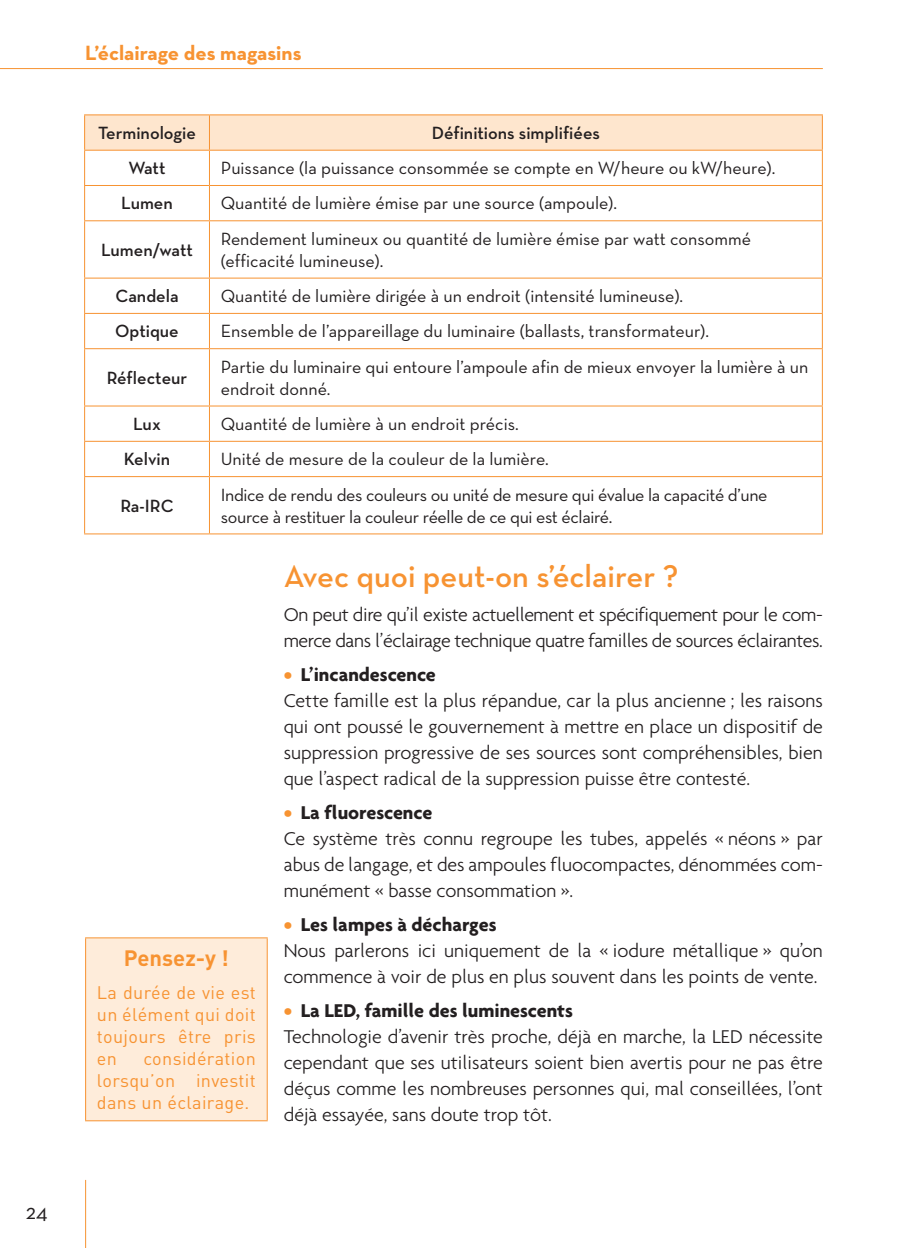
<style>
.page{position:relative;width:908px;height:1248px;background:#fff}
.page>*{position:absolute;margin:0;border:0;box-sizing:border-box;transform-origin:0 0}
._04_Titre_1{font:600 32px "Neutra Text";color:#f79332}
.EE_Encadre1_Titre{font:700 22px "DINOT";color:#f79332}
.t1{font:22px "Neutra Text";color:#231f20}
.t2{font:700 21px "Neutra Text";color:#f79332}
.XX_Texte_Courant{font:300 20px/26px "Agenda";color:#231f20;text-align:justify}
.XX_Texte_Courant-2{font:300 20px/26px "Agenda";letter-spacing:-.02em;color:#231f20}
.XX_Texte_Enum_Puce{font:700 20px "Agenda";color:#231f20}
.TT_Tableau_Texte{font:18px/22px "Neutra Text";color:#231f20}
.TT_Tableau_Texte-2{font:18px/22px "Neutra Text";letter-spacing:-.02em;color:#231f20}
.EE_Encadre1_Texte{font:18px/22px "DINOT";letter-spacing:.02em;color:#f79332;text-align:justify}
.TT_Tableau_Tetiere{font:600 18px "Neutra Text";color:#231f20}
.s1{color:#f79332}
</style>
<div class="page">
<hr style="left:85px;top:1179px;width:1px;height:68px;background:#f79332">
<hr style="left:0;top:68px;width:822px;height:1px;background:#f79332">
<div style="left:85px;top:115px;width:736px;height:35px;background:#fee6ce"></div>
<hr style="left:84px;top:151px;width:1px;height:34px;background:#f79332">
<hr style="left:209px;top:151px;width:1px;height:34px;background:#f79332">
<hr style="left:821px;top:151px;width:1px;height:34px;background:#f79332">
<hr style="left:84px;top:186px;width:1px;height:34px;background:#f79332">
<hr style="left:84px;top:185px;width:125px;height:1px;background:#f79332">
<hr style="left:209px;top:186px;width:1px;height:34px;background:#f79332">
<hr style="left:209px;top:185px;width:613px;height:1px;background:#f79332">
<hr style="left:821px;top:186px;width:1px;height:34px;background:#f79332">
<hr style="left:84px;top:221px;width:1px;height:56px;background:#f79332">
<hr style="left:84px;top:220px;width:125px;height:1px;background:#f79332">
<hr style="left:209px;top:221px;width:1px;height:56px;background:#f79332">
<hr style="left:209px;top:220px;width:613px;height:1px;background:#f79332">
<hr style="left:821px;top:221px;width:1px;height:56px;background:#f79332">
<hr style="left:84px;top:278px;width:1px;height:35px;background:#f79332">
<hr style="left:84px;top:314px;width:1px;height:34px;background:#f79332">
<hr style="left:84px;top:349px;width:1px;height:56px;background:#f79332">
<hr style="left:84px;top:406px;width:1px;height:35px;background:#f79332">
<hr style="left:84px;top:442px;width:1px;height:34px;background:#f79332">
<hr style="left:84px;top:477px;width:1px;height:56px;background:#f79332">
<hr style="left:84px;top:277px;width:125px;height:1px;background:#f79332">
<hr style="left:84px;top:313px;width:125px;height:1px;background:#f79332">
<hr style="left:84px;top:348px;width:125px;height:1px;background:#f79332">
<hr style="left:84px;top:405px;width:125px;height:1px;background:#f79332">
<hr style="left:84px;top:441px;width:125px;height:1px;background:#f79332">
<hr style="left:84px;top:476px;width:125px;height:1px;background:#f79332">
<hr style="left:84px;top:533px;width:125px;height:1px;background:#f79332">
<hr style="left:209px;top:278px;width:1px;height:35px;background:#f79332">
<hr style="left:209px;top:314px;width:1px;height:34px;background:#f79332">
<hr style="left:209px;top:349px;width:1px;height:56px;background:#f79332">
<hr style="left:209px;top:406px;width:1px;height:35px;background:#f79332">
<hr style="left:209px;top:442px;width:1px;height:34px;background:#f79332">
<hr style="left:209px;top:477px;width:1px;height:56px;background:#f79332">
<hr style="left:209px;top:277px;width:613px;height:1px;background:#f79332">
<hr style="left:821px;top:278px;width:1px;height:35px;background:#f79332">
<hr style="left:821px;top:314px;width:1px;height:34px;background:#f79332">
<hr style="left:821px;top:349px;width:1px;height:56px;background:#f79332">
<hr style="left:821px;top:406px;width:1px;height:35px;background:#f79332">
<hr style="left:821px;top:442px;width:1px;height:34px;background:#f79332">
<hr style="left:821px;top:477px;width:1px;height:56px;background:#f79332">
<hr style="left:209px;top:313px;width:613px;height:1px;background:#f79332">
<hr style="left:209px;top:348px;width:613px;height:1px;background:#f79332">
<hr style="left:209px;top:405px;width:613px;height:1px;background:#f79332">
<hr style="left:209px;top:441px;width:613px;height:1px;background:#f79332">
<hr style="left:209px;top:476px;width:613px;height:1px;background:#f79332">
<hr style="left:209px;top:533px;width:613px;height:1px;background:#f79332">
<hr style="left:84px;top:114px;width:125px;height:1px;background:#f79332">
<hr style="left:84px;top:115px;width:1px;height:35px;background:#f79332">
<hr style="left:209px;top:114px;width:613px;height:1px;background:#f79332">
<hr style="left:209px;top:115px;width:1px;height:35px;background:#f79332">
<hr style="left:821px;top:115px;width:1px;height:35px;background:#f79332">
<hr style="left:84px;top:150px;width:125px;height:1px;background:#f79332">
<hr style="left:209px;top:150px;width:613px;height:1px;background:#f79332">
<div style="left:86px;top:937px;width:181px;height:183px;background:#feecda"></div>
<hr style="left:85px;top:937px;width:182px;height:1px;background:#f79332">
<hr style="left:85px;top:938px;width:1px;height:182px;background:#f79332">
<hr style="left:266px;top:938px;width:1px;height:182px;background:#f79332">
<hr style="left:85px;top:1120px;width:182px;height:1px;background:#f79332">
<p class="t1" style="left:26px;top:1197px;width:23px">24</p>
<p class="t2" style="left:85px;top:40px;width:218px">L’éclairage des magasins</p>
<p class="TT_Tableau_Tetiere" style="left:98px;top:122px;width:99px">Terminologie</p>
<p class="TT_Tableau_Tetiere" style="left:431px;top:122px;width:169px">Définitions simplifiées</p>
<p class="TT_Tableau_Tetiere" style="left:128px;top:157px;width:38px">Watt</p>
<p class="TT_Tableau_Texte" style="left:221px;top:157px;width:555px">Puissance (la puissance consommée se compte en W/heure ou kW/heure).</p>
<p class="TT_Tableau_Tetiere" style="left:121px;top:192px;width:53px">Lumen</p>
<p class="TT_Tableau_Texte" style="left:221px;top:192px;width:397px">Quantité de lumière émise par une source (ampoule).</p>
<p class="TT_Tableau_Tetiere" style="left:101px;top:238px;width:93px">Lumen/watt</p>
<p class="TT_Tableau_Texte" style="left:221px;top:227px;width:531px">Rendement lumineux ou quantité de lumière émise par watt consommé (efficacité lumineuse).</p>
<p class="TT_Tableau_Tetiere" style="left:115px;top:285px;width:65px">Candela</p>
<p class="TT_Tableau_Texte" style="left:221px;top:284px;width:463px">Quantité de lumière dirigée à un endroit (intensité lumineuse).</p>
<p class="TT_Tableau_Tetiere" style="left:115px;top:320px;width:65px">Optique</p>
<p class="TT_Tableau_Texte" style="left:221px;top:320px;width:489px">Ensemble de l’appareillage du luminaire (ballasts, transformateur).</p>
<p class="TT_Tableau_Tetiere" style="left:107px;top:366px;width:82px">Réflecteur</p>
<p class="TT_Tableau_Texte" style="left:221px;top:355px;width:589px">Partie du luminaire qui entoure l’ampoule afin de mieux envoyer la lumière à un endroit donné.</p>
<p class="TT_Tableau_Tetiere" style="left:133px;top:413px;width:29px">Lux</p>
<p class="TT_Tableau_Texte" style="left:221px;top:412px;width:299px">Quantité de lumière à un endroit précis.</p>
<p class="TT_Tableau_Tetiere" style="left:124px;top:448px;width:48px">Kelvin</p>
<p class="TT_Tableau_Texte" style="left:221px;top:448px;width:329px">Unité de mesure de la couleur de la lumière.</p>
<p class="TT_Tableau_Tetiere" style="left:120px;top:494px;width:55px">Ra-IRC</p>
<p class="TT_Tableau_Texte-2" style="left:221px;top:483px;width:548px">Indice de rendu des couleurs ou unité de mesure qui évalue la capacité d’une source à restituer la couleur réelle de ce qui est éclairé.</p>
<p class="_04_Titre_1" style="left:283px;top:557px;width:396px">Avec quoi peut-on s’éclairer ?</p>
<p class="XX_Texte_Courant-2" style="left:283px;top:601px;width:540px">On peut dire qu’il existe actuellement et spécifiquement pour le com&shy;merce dans l’éclairage technique quatre familles de sources éclairantes.</p>
<p class="XX_Texte_Enum_Puce" style="left:283px;top:662px;width:153px"><span class="s1">•</span> L’incandescence</p>
<p class="XX_Texte_Courant" style="left:283px;top:687px;width:540px">Cette famille est la plus répandue, car la plus ancienne ; les raisons qui ont poussé le gouvernement à mettre en place un dispositif de suppression progressive de ses sources sont compréhensibles, bien que l’aspect radical de la suppression puisse être contesté.</p>
<p class="XX_Texte_Enum_Puce" style="left:283px;top:800px;width:150px"><span class="s1">•</span> La fluorescence</p>
<p class="XX_Texte_Courant" style="left:283px;top:825px;width:540px">Ce système très connu regroupe les tubes, appelés « néons » par abus de langage, et des ampoules fluocompactes, dénommées com&shy;munément « basse consommation ».</p>
<p class="XX_Texte_Enum_Puce" style="left:283px;top:912px;width:214px"><span class="s1">•</span> Les lampes à décharges</p>
<p class="XX_Texte_Courant" style="left:283px;top:937px;width:540px">Nous parlerons ici uniquement de la « iodure métallique » qu’on commence à voir de plus en plus souvent dans les points de vente.</p>
<p class="XX_Texte_Enum_Puce" style="left:283px;top:998px;width:290px"><span class="s1">•</span> La LED, famille des luminescents</p>
<p class="XX_Texte_Courant" style="left:283px;top:1023px;width:540px">Technologie d’avenir très proche, déjà en marche, la LED nécessite cependant que ses utilisateurs soient bien avertis pour ne pas être déçus comme les nombreuses personnes qui, mal conseillées, l’ont déjà essayée, sans doute trop tôt.</p>
<p class="EE_Encadre1_Titre" style="left:124px;top:943px;width:106px">Pensez-y !</p>
<p class="EE_Encadre1_Texte" style="left:97px;top:981px;width:160px">La durée de vie est un élément qui doit toujours être pris en</p>
<p class="EE_Encadre1_Texte" style="left:97px;top:1047px;width:160px;text-indent:46px">considération lorsqu’on investit dans un éclairage.</p>
</div>
